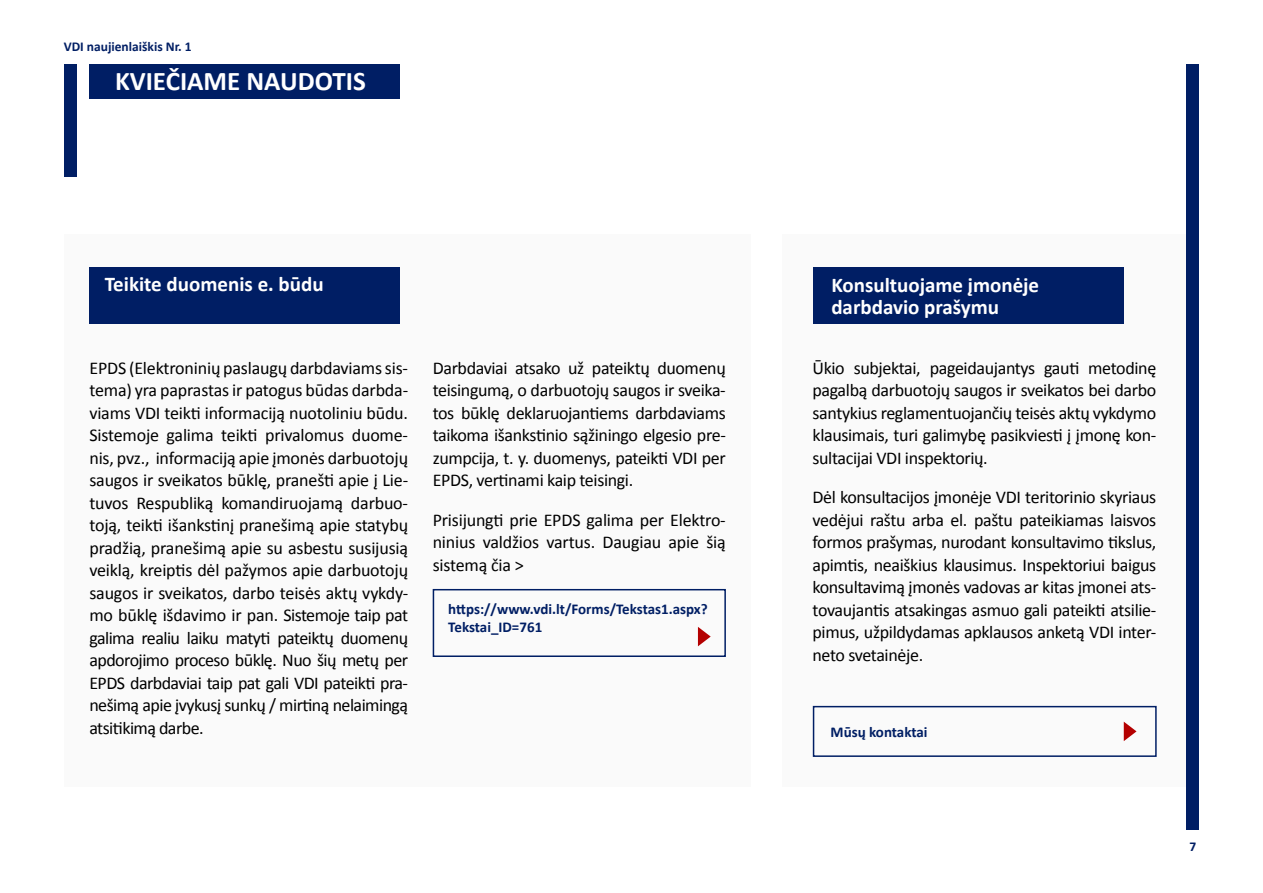
<style>
.page{position:relative;width:1263px;height:893px;background:#fff}
.page>*{position:absolute;margin:0;border:0;box-sizing:border-box;transform-origin:0 0}
.t1{font:700 27px "Calibri";color:#fff}
.t2{font:700 21px/22.5px "Calibri";color:#fff}
.t3{font:18px/22.5px "Calibri";letter-spacing:-.02em;color:#000;text-align:justify}
.t4{font:700 15px/18px "Calibri";color:#001e64}
.t5{font:700 13.5px "Calibri";color:#001e64}
</style>
<div class="page">
<div style="left:64px;top:64px;width:13px;height:112px;background:#001e64"></div>
<div style="left:89px;top:64px;width:311px;height:34px;background:#001e64"></div>
<div style="left:64px;top:234px;width:686px;height:553px;background:#fafafa"></div>
<div style="left:782px;top:234px;width:404px;height:553px;background:#fafafa"></div>
<div style="left:89px;top:267px;width:311px;height:56px;background:#001e64"></div>
<div style="left:813px;top:267px;width:311px;height:56px;background:#001e64"></div>
<div style="left:813px;top:706px;width:344px;height:51px;background:#fafafa;border:2px solid #001e64"></div>
<svg style="left:1124px;top:722px;width:12px;height:19px"></svg>
<div style="left:433px;top:589px;width:293px;height:68px;background:#fafafa;border:2px solid #001e64"></div>
<svg style="left:698px;top:627px;width:13px;height:19px"></svg>
<div style="left:1186px;top:64px;width:13px;height:765px;background:#001e64"></div>
<p class="t5" style="left:64px;top:37px;width:130px">VDI naujienlaiškis Nr. 1</p>
<h1 class="t1" style="left:115px;top:62px;width:252px">KVIEČIAME NAUDOTIS</h1>
<p class="t2" style="left:105px;top:272px;width:220px">Teikite duomenis e. būdu</p>
<p class="t2" style="left:831px;top:273px;width:209px">Konsultuojame įmonėje darbdavio prašymu</p>
<p class="t3" style="left:89px;top:356px;width:320px">EPDS (Elektroninių paslaugų darbdaviams sis&shy;tema) yra paprastas ir patogus būdas darbda&shy;viams VDI teikti informaciją nuotoliniu būdu.<br>Sistemoje galima teikti privalomus duome&shy;nis, pvz., informaciją apie įmonės darbuotojų saugos ir sveikatos būklę, pranešti apie į Lie&shy;tuvos Respubliką komandiruojamą darbuo&shy;toją, teikti išankstinį pranešimą apie statybų pradžią, pranešimą apie su asbestu susijusią veiklą, kreiptis dėl pažymos apie darbuotojų saugos ir sveikatos, darbo teisės aktų vykdy&shy;mo būklę išdavimo ir pan. Sistemoje taip pat galima realiu laiku matyti pateiktų duomenų apdorojimo proceso būklę. Nuo šių metų per EPDS darbdaviai taip pat gali VDI pateikti pra&shy;nešimą apie įvykusį sunkų / mirtiną nelaimingą atsitikimą darbe.</p>
<p class="t3" style="left:433px;top:356px;width:295px">Darbdaviai atsako už pateiktų duomenų teisingumą, o darbuotojų saugos ir sveika&shy;tos būklę deklaruojantiems darbdaviams taikoma išankstinio sąžiningo elgesio pre&shy;zumpcija, t. y. duomenys, pateikti VDI per EPDS, vertinami kaip teisingi.</p>
<p class="t3" style="left:433px;top:508px;width:295px">Prisijungti prie EPDS galima per Elektro&shy;ninius valdžios vartus. Daugiau apie šią sistemą čia &gt;</p>
<p class="t4" style="left:448px;top:599px;width:261px">https://www.vdi.lt/Forms/Tekstas1.aspx?<br>Tekstai_ID=761</p>
<p class="t3" style="left:812px;top:356px;width:345px">Ūkio subjektai, pageidaujantys gauti metodinę pagalbą darbuotojų saugos ir sveikatos bei darbo santykius reglamentuojančių teisės aktų vykdymo klausimais, turi galimybę pasikviesti į įmonę kon&shy;sultacijai VDI inspektorių.</p>
<p class="t3" style="left:812px;top:485px;width:345px">Dėl konsultacijos įmonėje VDI teritorinio skyriaus vedėjui raštu arba el. paštu pateikiamas laisvos formos prašymas, nurodant konsultavimo tikslus, apimtis, neaiškius klausimus. Inspektoriui baigus konsultavimą įmonės vadovas ar kitas įmonei ats&shy;tovaujantis atsakingas asmuo gali pateikti atsilie&shy;pimus, užpildydamas apklausos anketą VDI inter&shy;neto svetainėje.</p>
<p class="t4" style="left:830px;top:722px;width:99px">Mūsų kontaktai</p>
<p class="t5" style="left:1189px;top:836px;width:8px">7</p>
</div>
